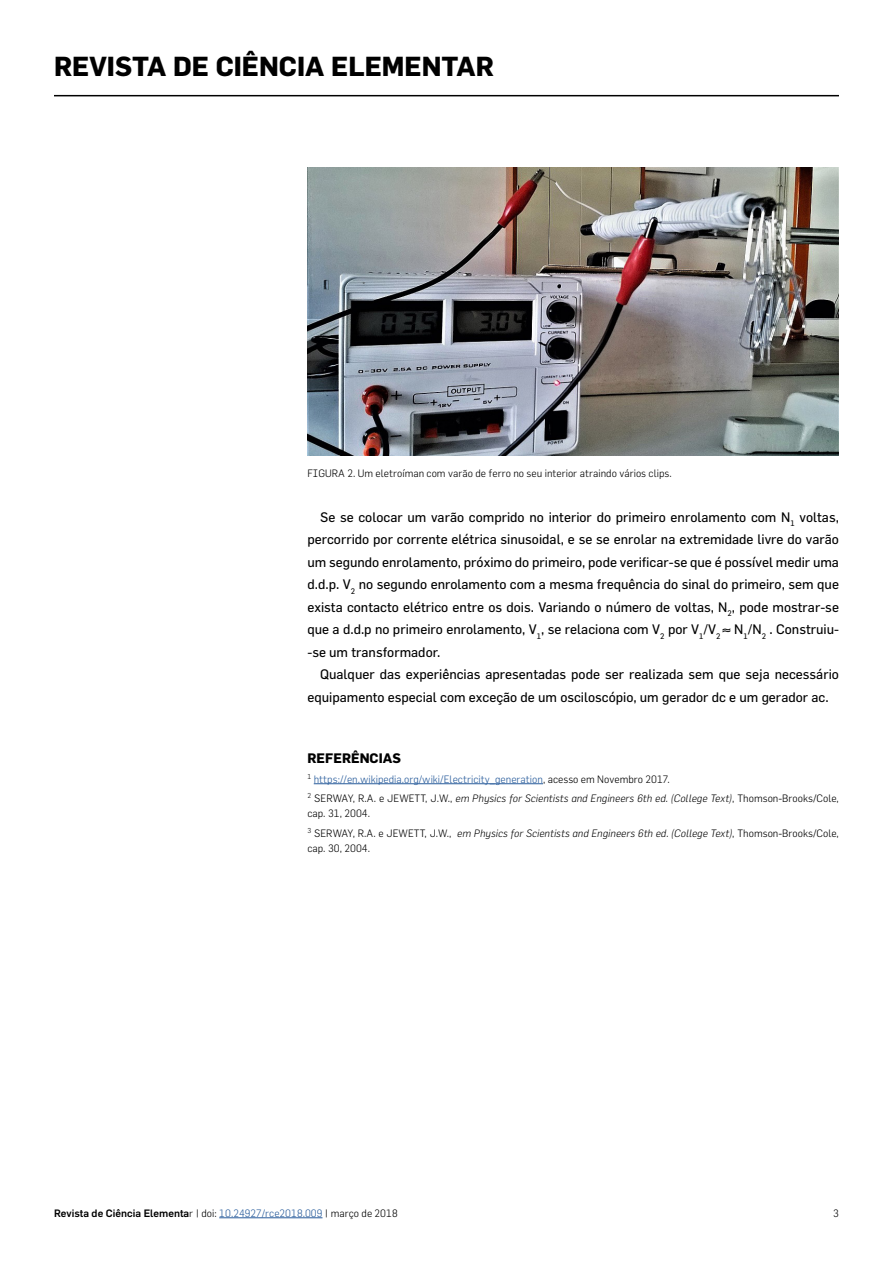
<style>
.page{position:relative;width:893px;height:1263px;background:#fff}
.page>*{position:absolute;margin:0;border:0;box-sizing:border-box;transform-origin:0 0}
.t1{font:700 27px "Flama";color:#000}
.t2{font:13.5px/22.5px "Flama";color:#000;text-align:justify}
.t3{font:700 13.5px "Flama";color:#000}
.t4{font:300 10.5px/19.5px "Flama";color:#000}
.t5{font:500 10.5px "Flama";color:#000}
.s1{color:#275b9b}
.s2{font-style:italic}
.s3{font-weight:300}
.s4{font-weight:300;color:#275b9b}
</style>
<div class="page">
<hr style="left:54px;top:95px;width:785px;height:1px;background:#000">
<hr style="left:219px;top:1217px;width:103px;height:1px;background:#275b9b">
<hr style="left:314px;top:783px;width:229px;height:1px;background:#275b9b">
<img style="left:307px;top:167px;width:532px;height:289px">
<h1 class="t1" style="left:54px;top:50px;width:441px">REVISTA DE CIÊNCIA ELEMENTAR</h1>
<p class="t4" style="left:307px;top:463px;width:366px">FIGURA 2. Um eletroíman com varão de ferro no seu interior atraindo vários clips.</p>
<p class="t2" style="left:307px;top:505px;width:533px;text-indent:13px">Se se colocar um varão comprido no interior do primeiro enrolamento com N<sub>1</sub> voltas, percorrido por corrente elétrica sinusoidal, e se se enrolar na extremidade livre do varão um segundo enrolamento, próximo do primeiro, pode verificar-se que é possível medir uma d.d.p. V<sub>2</sub> no segundo enrolamento com a mesma frequência do sinal do primeiro, sem que exista contacto elétrico entre os dois. Variando o número de voltas, N<sub>2</sub>, pode mostrar-se que a d.d.p no primeiro enrolamento, V<sub>1</sub>, se relaciona com V<sub>2</sub> por V<sub>1</sub>/V<sub>2</sub> ≈ N<sub>1</sub>/N<sub>2</sub> . Construiu--se um transformador.</p>
<p class="t2" style="left:307px;top:663px;width:533px;text-indent:13px">Qualquer das experiências apresentadas pode ser realizada sem que seja necessário equipamento especial com exceção de um osciloscópio, um gerador dc e um gerador ac.</p>
<p class="t3" style="left:307px;top:750px;width:95px">REFERÊNCIAS</p>
<p class="t4" style="left:307px;top:769px;width:533px"><sup>1</sup> <span class="s1">https://en.wikipedia.org/wiki/Electricity_generation</span>, acesso em Novembro 2017.<br><sup>2</sup> SERWAY, R.A. e JEWETT, J.W., <span class="s2">em Physics for Scientists and Engineers 6th ed. (College Text)</span>, Thomson-Brooks/Cole,</p>
<p class="t4" style="left:307px;top:803px;width:533px">cap. 31, 2004.<br><sup>3</sup> SERWAY, R.A. e JEWETT, J.W., <span class="s2">em Physics for Scientists and Engineers 6th ed. (College Text)</span>, Thomson-Brooks/Cole,</p>
<p class="t4" style="left:307px;top:838px;width:64px">cap. 30, 2004.</p>
<p class="t5" style="left:54px;top:1206px;width:345px">Revista de Ciência Elementa<span class="s3">r | doi:</span> <span class="s4">10.24927/rce2018.009</span> <span class="s3">| março de 2018</span></p>
<p class="t4" style="left:833px;top:1203px;width:7px">3</p>
</div>
